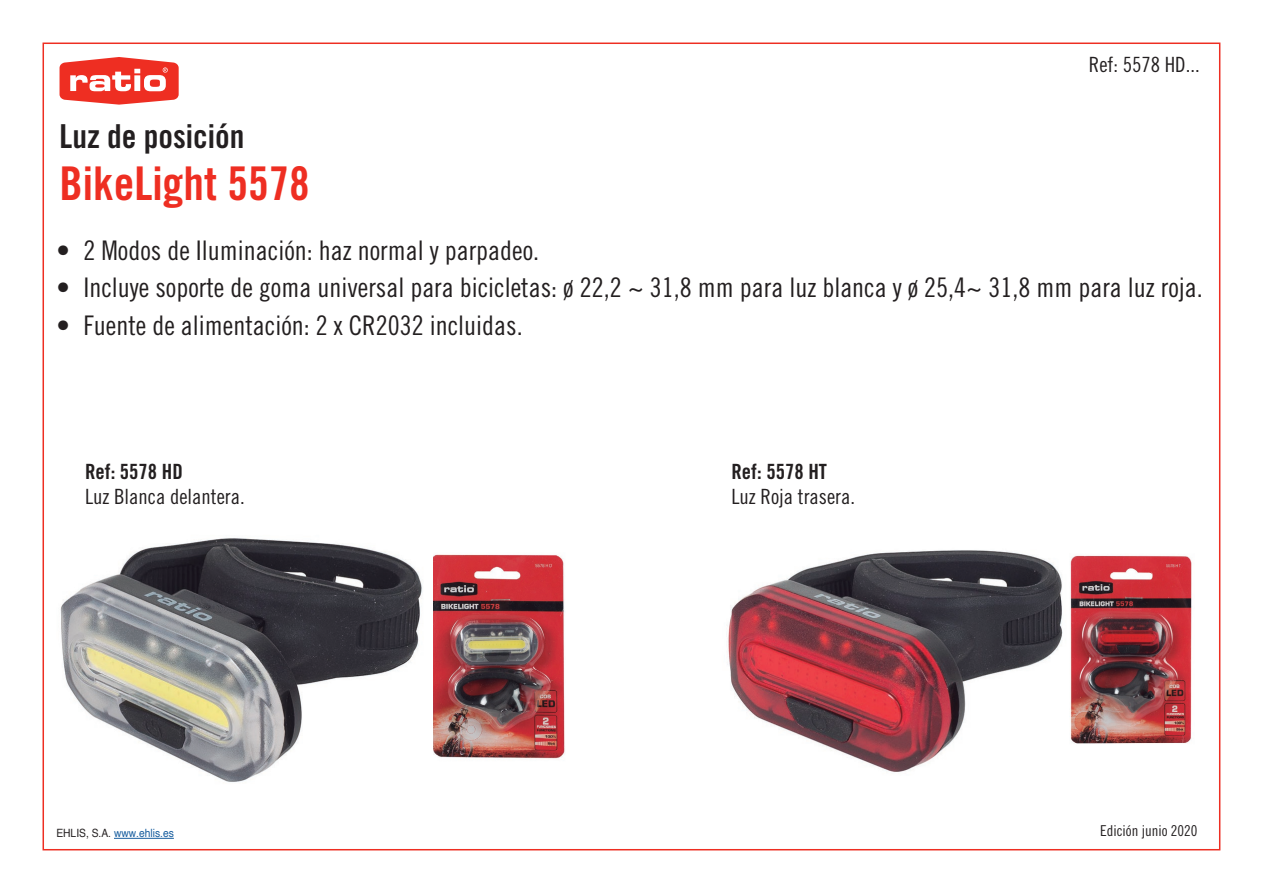
<style>
.page{position:relative;width:1263px;height:893px;background:#fff}
.page>*{position:absolute;margin:0;border:0;box-sizing:border-box;transform-origin:0 0}
.t1{font:46.5px "Trade Gothic LT Std Bd Cn 20";color:#ee2e22}
.t2{font:33px "Trade Gothic LT Std Bd Cn 20";color:#231f20}
.t3{font:27px "Trade Gothic LT Std Cn 18";color:#231f20}
.t4{font:21px "Trade Gothic LT Std Cn 18";color:#231f20}
.t5{font:21px "Trade Gothic LT Std Bd Cn 20";color:#231f20}
.t6{font:15px "Trade Gothic LT Std Cn 18";color:#231f20}
.t7{font:11.4px "Helvetica";color:#175d9e;scale:.9 1}
.s1{color:#231f20}
</style>
<div class="page">
<svg style="left:60px;top:57px;width:119px;height:48px"></svg>
<hr style="left:114px;top:838px;width:60px;height:1px;background:#175d9e">
<img style="left:60px;top:538px;width:374px;height:244px">
<img style="left:434px;top:554px;width:131px;height:205px">
<img style="left:728px;top:550px;width:335px;height:222px">
<img style="left:1070px;top:555px;width:122px;height:189px">
<p class="t4" style="left:1089px;top:52px;width:112px">Ref: 5578 HD...</p>
<p class="t2" style="left:60px;top:116px;width:187px">Luz de posición</p>
<h1 class="t1" style="left:60px;top:155px;width:252px">BikeLight 5578</h1>
<p class="t3" style="left:56px;top:234px;width:484px">• 2 Modos de Iluminación: haz normal y parpadeo.</p>
<p class="t3" style="left:56px;top:271px;width:1148px">• Incluye soporte de goma universal para bicicletas: ø 22,2 ~ 31,8 mm para luz blanca y ø 25,4~ 31,8 mm para luz roja.</p>
<p class="t3" style="left:56px;top:309px;width:468px">• Fuente de alimentación: 2 x CR2032 incluidas.</p>
<p class="t5" style="left:85px;top:458px;width:99px">Ref: 5578 HD</p>
<p class="t4" style="left:85px;top:484px;width:161px">Luz Blanca delantera.</p>
<p class="t5" style="left:731px;top:458px;width:97px">Ref: 5578 HT</p>
<p class="t4" style="left:731px;top:484px;width:125px">Luz Roja trasera.</p>
<p class="t7" style="left:56px;top:825px;width:132px"><span class="s1">EHLIS, S.A.</span> www.ehlis.es</p>
<p class="t6" style="left:1100px;top:821px;width:99px">Edición junio 2020</p>
</div>
